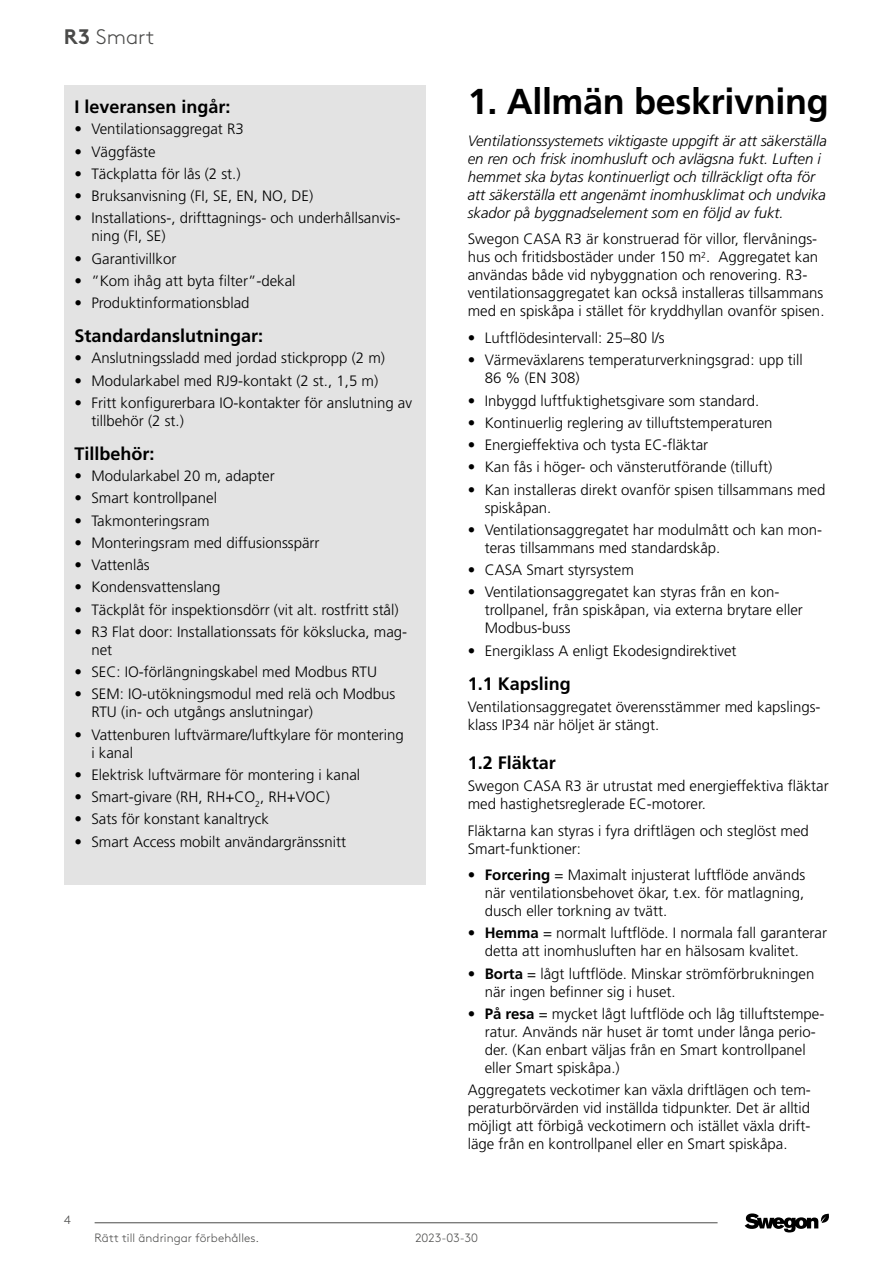
<style>
.page{position:relative;width:893px;height:1263px;background:#fff}
.page>*{position:absolute;margin:0;border:0;box-sizing:border-box;transform-origin:0 0}
.Luvun_otsikko{font:36px "Frutiger LT 65 Bd";letter-spacing:-.01em;color:#000}
.t1{font:300 21px "Swegon Brown";color:#4a4a49}
.Väliotsikko_X_X{font:18px "Frutiger LT 65 Bd";color:#000}
.Leipis{font:15px/18px "Frutiger LT 45 Lt";color:#000}
.Leipis-2{font:15px/18px "Frutiger LT 46 Lt It";color:#000}
.t2{font:300 12px "Swegon Brown";letter-spacing:.005em;color:#4a4a49}
.s1{font-weight:700}
.s2{font-family:"Frutiger LT 65 Bd"}
</style>
<div class="page">
<hr style="left:95px;top:1222px;width:623px;height:1px;background:#4a4a49">
<svg style="left:745px;top:1213px;width:84px;height:19px"></svg>
<div style="left:64px;top:85px;width:361px;height:799px;background:#e3e3e3"></div>
<h2 class="t1" style="left:64px;top:22px;width:92px"><span class="s1">R3</span> Smart</h2>
<p class="Väliotsikko_X_X" style="left:74px;top:96px;width:158px">I leveransen ingår:</p>
<p class="Leipis" style="left:74px;top:120px;width:171px">• Ventilationsaggregat R3</p>
<p class="Leipis" style="left:74px;top:143px;width:83px">• Väggfäste</p>
<p class="Leipis" style="left:74px;top:165px;width:168px">• Täckplatta för lås (2 st.)</p>
<p class="Leipis" style="left:74px;top:187px;width:240px">• Bruksanvisning (FI, SE, EN, NO, DE)</p>
<p class="Leipis" style="left:91px;top:209px;width:311px;text-indent:-17px">• Installations-, drifttagnings- och underhållsanvis&shy;ning (FI, SE)</p>
<p class="Leipis" style="left:74px;top:250px;width:103px">• Garantivillkor</p>
<p class="Leipis" style="left:74px;top:272px;width:223px">• ”Kom ihåg att byta filter”-dekal</p>
<p class="Leipis" style="left:74px;top:294px;width:177px">• Produktinformationsblad</p>
<p class="Väliotsikko_X_X" style="left:74px;top:325px;width:190px">Standardanslutningar:</p>
<p class="Leipis" style="left:74px;top:349px;width:312px">• Anslutningssladd med jordad stickpropp (2 m)</p>
<p class="Leipis" style="left:74px;top:372px;width:305px">• Modularkabel med RJ9-kontakt (2 st., 1,5 m)</p>
<p class="Leipis" style="left:91px;top:394px;width:322px;text-indent:-17px">• Fritt konfigurerbara IO-kontakter för anslutning av tillbehör (2 st.)</p>
<p class="Väliotsikko_X_X" style="left:74px;top:443px;width:82px">Tillbehör:</p>
<p class="Leipis" style="left:74px;top:467px;width:202px">• Modularkabel 20 m, adapter</p>
<p class="Leipis" style="left:74px;top:489px;width:144px">• Smart kontrollpanel</p>
<p class="Leipis" style="left:74px;top:512px;width:137px">• Takmonteringsram</p>
<p class="Leipis" style="left:74px;top:534px;width:247px">• Monteringsram med diffusionsspärr</p>
<p class="Leipis" style="left:74px;top:556px;width:77px">• Vattenlås</p>
<p class="Leipis" style="left:74px;top:578px;width:148px">• Kondensvattenslang</p>
<p class="Leipis" style="left:74px;top:601px;width:326px">• Täckplåt för inspektionsdörr (vit alt. rostfritt stål)</p>
<p class="Leipis" style="left:91px;top:623px;width:317px;text-indent:-17px">• R3 Flat door: Installationssats för kökslucka, mag&shy;net</p>
<p class="Leipis" style="left:74px;top:663px;width:304px">• SEC: IO-förlängningskabel med Modbus RTU</p>
<p class="Leipis" style="left:91px;top:685px;width:305px;text-indent:-17px">• SEM: IO-utökningsmodul med relä och Modbus<br>RTU (in- och utgångs anslutningar)</p>
<p class="Leipis" style="left:91px;top:726px;width:314px;text-indent:-17px">• Vattenburen luftvärmare/luftkylare för montering i kanal</p>
<p class="Leipis" style="left:74px;top:766px;width:287px">• Elektrisk luftvärmare för montering i kanal</p>
<p class="Leipis" style="left:74px;top:788px;width:257px">• Smart-givare (RH, RH+CO<sub>2</sub>, RH+VOC)</p>
<p class="Leipis" style="left:74px;top:810px;width:196px">• Sats för konstant kanaltryck</p>
<p class="Leipis" style="left:74px;top:833px;width:273px">• Smart Access mobilt användargränssnitt</p>
<p class="t2" style="left:64px;top:1211px;width:8px">4</p>
<p class="Luvun_otsikko" style="left:468px;top:80px;width:362px">1. Allmän beskrivning</p>
<p class="Leipis-2" style="left:468px;top:132px;width:361px">Ventilationssystemets viktigaste uppgift är att säkerställa en ren och frisk inomhusluft och avlägsna fukt. Luften i hemmet ska bytas kontinuerligt och tillräckligt ofta för att säkerställa ett angenämt inomhusklimat och undvika skador på byggnadselement som en följd av fukt.</p>
<p class="Leipis" style="left:468px;top:230px;width:358px">Swegon CASA R3 är konstruerad för villor, flervånings&shy;hus och fritidsbostäder under 150 m<sup>2</sup>. Aggregatet kan användas både vid nybyggnation och renovering. R3- ventilationsaggregatet kan också installeras tillsammans med en spiskåpa i stället för kryddhyllan ovanför spisen.</p>
<p class="Leipis" style="left:468px;top:329px;width:199px">• Luftflödesintervall: 25–80 l/s</p>
<p class="Leipis" style="left:485px;top:351px;width:320px;text-indent:-17px">• Värmeväxlarens temperaturverkningsgrad: upp till<br>86 % (EN 308)</p>
<p class="Leipis" style="left:468px;top:391px;width:293px">• Inbyggd luftfuktighetsgivare som standard.</p>
<p class="Leipis" style="left:468px;top:414px;width:306px">• Kontinuerlig reglering av tilluftstemperaturen</p>
<p class="Leipis" style="left:468px;top:436px;width:242px">• Energieffektiva och tysta EC-fläktar</p>
<p class="Leipis" style="left:468px;top:458px;width:306px">• Kan fås i höger- och vänsterutförande (tilluft)</p>
<p class="Leipis" style="left:485px;top:480px;width:342px;text-indent:-17px">• Kan installeras direkt ovanför spisen tillsammans med spiskåpan.</p>
<p class="Leipis" style="left:485px;top:521px;width:339px;text-indent:-17px">• Ventilationsaggregatet har modulmått och kan mon&shy;teras tillsammans med standardskåp.</p>
<p class="Leipis" style="left:468px;top:561px;width:168px">• CASA Smart styrsystem</p>
<p class="Leipis" style="left:485px;top:583px;width:320px;text-indent:-17px">• Ventilationsaggregatet kan styras från en kon&shy;trollpanel, från spiskåpan, via externa brytare eller<br>Modbus-buss</p>
<p class="Leipis" style="left:468px;top:642px;width:270px">• Energiklass A enligt Ekodesigndirektivet</p>
<p class="Väliotsikko_X_X" style="left:468px;top:673px;width:105px">1.1 Kapsling</p>
<p class="Leipis" style="left:468px;top:698px;width:354px">Ventilationsaggregatet överensstämmer med kapslings&shy;klass IP34 när höljet är stängt.</p>
<p class="Väliotsikko_X_X" style="left:468px;top:752px;width:90px">1.2 Fläktar</p>
<p class="Leipis" style="left:468px;top:777px;width:363px">Swegon CASA R3 är utrustat med energieffektiva fläktar med hastighetsreglerade EC-motorer.</p>
<p class="Leipis" style="left:468px;top:821px;width:343px">Fläktarna kan styras i fyra driftlägen och steglöst med<br>Smart-funktioner:</p>
<p class="Leipis" style="left:485px;top:866px;width:322px;text-align:justify;text-indent:-17px"><span class="s2">• Forcering</span> = Maximalt injusterat luftflöde används när ventilationsbehovet ökar, t.ex. för matlagning, dusch eller torkning av tvätt.</p>
<p class="Leipis" style="left:485px;top:924px;width:344px;text-indent:-17px"><span class="s2">• Hemma</span> = normalt luftflöde. I normala fall garanterar detta att inomhusluften har en hälsosam kvalitet.</p>
<p class="Leipis" style="left:485px;top:964px;width:331px;text-indent:-17px"><span class="s2">• Borta</span> = lågt luftflöde. Minskar strömförbrukningen när ingen befinner sig i huset.</p>
<p class="Leipis" style="left:485px;top:1005px;width:341px;text-indent:-17px"><span class="s2">• På resa</span> = mycket lågt luftflöde och låg tilluftstempe&shy;ratur. Används när huset är tomt under långa perio&shy;der. (Kan enbart väljas från en Smart kontrollpanel eller Smart spiskåpa.)</p>
<p class="Leipis" style="left:468px;top:1081px;width:345px;text-align:justify">Aggregatets veckotimer kan växla driftlägen och tem&shy;peraturbörvärden vid inställda tidpunkter. Det är alltid möjligt att förbigå veckotimern och istället växla drift&shy;läge från en kontrollpanel eller en Smart spiskåpa.</p>
<p class="t2" style="left:95px;top:1229px;width:166px">Rätt till ändringar förbehålles.</p>
<p class="t2" style="left:415px;top:1229px;width:64px">2023-03-30</p>
</div>
